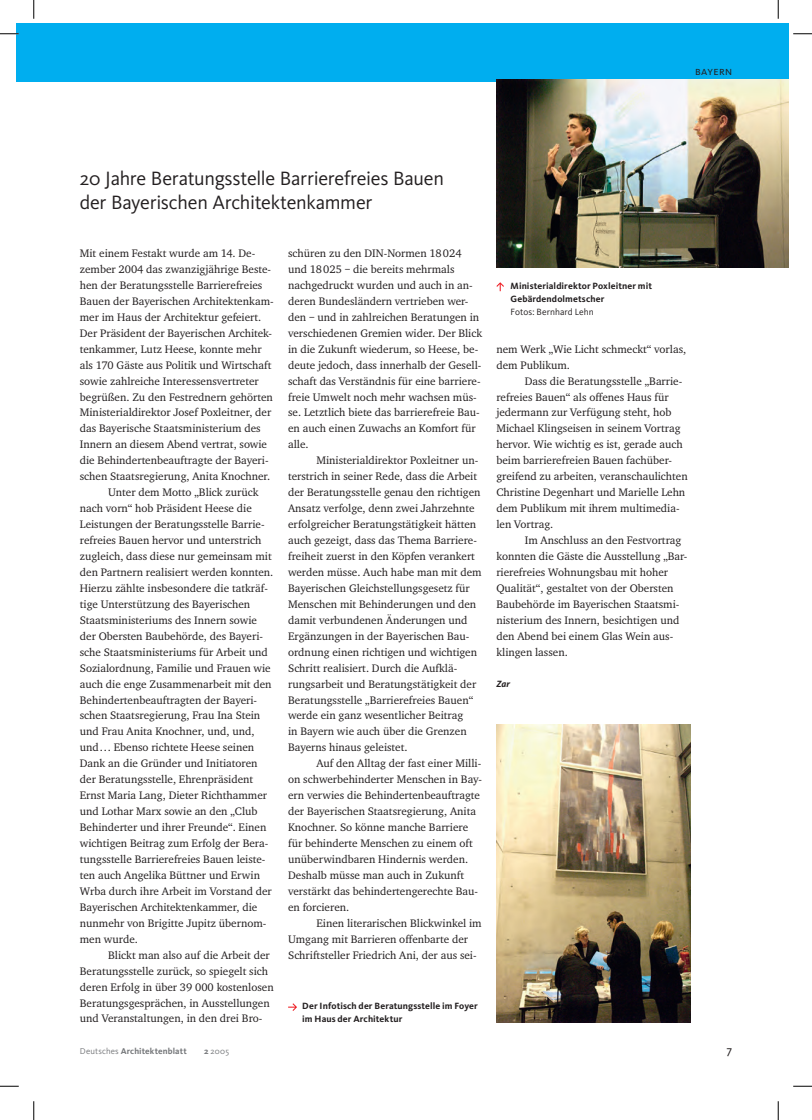
<style>
.page{position:relative;width:812px;height:1120px;background:#fff}
.page>*{position:absolute;margin:0;border:0;box-sizing:border-box;transform-origin:0 0}
.t1{font:20px/23.9px "Kievit";letter-spacing:-.015em;color:#231f20}
.t2{font:11.88px "Kievit Regular SC";letter-spacing:.03em;color:#231f20}
.t3{font:11.88px "Kievit";color:#231f20}
.t4{font:11.25px/16px "Charter EF";color:#231f20}
.t5{font:700 9.38px/13.1px "Kievit";letter-spacing:.01em;color:#231f20}
.t6{font:9.38px "Kievit";letter-spacing:.005em;color:#231f20}
.t7{font:italic 700 9.38px "Kievit";color:#231f20}
.t8{font:700 8.75px "Kievit";letter-spacing:.015em;color:#76787b}
.t9{font:8.75px "Kievit";color:#76787b}
.s1{font-weight:400}
.s2{font-weight:700}
</style>
<div class="page">
<div style="left:16px;top:23px;width:18px;height:59px;background:#00aeef"></div>
<div style="left:34px;top:23px;width:754px;height:59px;background:#00aeef"></div>
<img style="left:496px;top:725px;width:194px;height:297px">
<img style="left:496px;top:80px;width:292px;height:188px">
<svg style="left:496px;top:282px;width:8px;height:9px"></svg>
<svg style="left:288px;top:1003px;width:9px;height:8px"></svg>
<svg style="left:0;top:33px;width:19px;height:2px"></svg>
<svg style="left:793px;top:33px;width:19px;height:2px"></svg>
<svg style="left:0;top:1086px;width:19px;height:1px"></svg>
<svg style="left:793px;top:1086px;width:19px;height:1px"></svg>
<svg style="left:33px;top:0;width:2px;height:19px"></svg>
<svg style="left:33px;top:1101px;width:2px;height:19px"></svg>
<svg style="left:777px;top:0;width:2px;height:19px"></svg>
<svg style="left:777px;top:1101px;width:2px;height:19px"></svg>
<p class="t2" style="left:695px;top:63px;width:38px">bayern</p>
<h1 class="t1" style="left:80px;top:166px;width:365px">20 Jahre Beratungsstelle Barrierefreies Bauen der Bayerischen Architektenkammer</h1>
<p class="t4" style="left:80px;top:245px;width:177px">Mit einem Festakt wurde am 14. De-</p>
<p class="t4" style="left:80px;top:261px;width:193px">zember 2004 das zwanzigjährige Beste-</p>
<p class="t4" style="left:80px;top:277px;width:184px">hen der Beratungsstelle Barrierefreies</p>
<p class="t4" style="left:80px;top:293px;width:195px">Bauen der Bayerischen Architektenkam-</p>
<p class="t4" style="left:80px;top:309px;width:183px">mer im Haus der Architektur gefeiert.</p>
<p class="t4" style="left:80px;top:325px;width:194px">Der Präsident der Bayerischen Architek-</p>
<p class="t4" style="left:80px;top:341px;width:183px">tenkammer, Lutz Heese, konnte mehr</p>
<p class="t4" style="left:80px;top:357px;width:193px">als 170 Gäste aus Politik und Wirtschaft</p>
<p class="t4" style="left:80px;top:373px;width:180px">sowie zahlreiche Interessensvertreter</p>
<p class="t4" style="left:80px;top:388px;width:195px">begrüßen. Zu den Festrednern gehörten</p>
<p class="t4" style="left:80px;top:404px;width:193px">Ministerialdirektor Josef Poxleitner, der</p>
<p class="t4" style="left:80px;top:420px;width:182px">das Bayerische Staatsministerium des</p>
<p class="t4" style="left:80px;top:436px;width:189px">Innern an diesem Abend vertrat, sowie</p>
<p class="t4" style="left:80px;top:452px;width:190px">die Behindertenbeauftragte der Bayeri-</p>
<p class="t4" style="left:80px;top:468px;width:192px">schen Staatsregierung, Anita Knochner.</p>
<p class="t4" style="left:108px;top:484px;width:152px">Unter dem Motto „Blick zurück</p>
<p class="t4" style="left:80px;top:500px;width:173px">nach vorn“ hob Präsident Heese die</p>
<p class="t4" style="left:80px;top:516px;width:186px">Leistungen der Beratungsstelle Barrie-</p>
<p class="t4" style="left:80px;top:532px;width:183px">refreies Bauen hervor und unterstrich</p>
<p class="t4" style="left:80px;top:548px;width:193px">zugleich, dass diese nur gemeinsam mit</p>
<p class="t4" style="left:80px;top:564px;width:195px">den Partnern realisiert werden konnten.</p>
<p class="t4" style="left:80px;top:580px;width:190px">Hierzu zählte insbesondere die tatkräf-</p>
<p class="t4" style="left:80px;top:596px;width:172px">tige Unterstützung des Bayerischen</p>
<p class="t4" style="left:80px;top:612px;width:179px">Staatsministeriums des Innern sowie</p>
<p class="t4" style="left:80px;top:628px;width:185px">der Obersten Baubehörde, des Bayeri-</p>
<p class="t4" style="left:80px;top:644px;width:189px">sche Staatsministeriums für Arbeit und</p>
<p class="t4" style="left:80px;top:660px;width:192px">Sozialordnung, Familie und Frauen wie</p>
<p class="t4" style="left:80px;top:675px;width:193px">auch die enge Zusammenarbeit mit den</p>
<p class="t4" style="left:80px;top:691px;width:179px">Behindertenbeauftragten der Bayeri-</p>
<p class="t4" style="left:80px;top:707px;width:182px">schen Staatsregierung, Frau Ina Stein</p>
<p class="t4" style="left:80px;top:723px;width:176px">und Frau Anita Knochner, und, und,</p>
<p class="t4" style="left:80px;top:739px;width:176px">und... Ebenso richtete Heese seinen</p>
<p class="t4" style="left:80px;top:755px;width:179px">Dank an die Gründer und Initiatoren</p>
<p class="t4" style="left:80px;top:771px;width:175px">der Beratungsstelle, Ehrenpräsident</p>
<p class="t4" style="left:80px;top:787px;width:189px">Ernst Maria Lang, Dieter Richthammer</p>
<p class="t4" style="left:80px;top:803px;width:179px">und Lothar Marx sowie an den „Club</p>
<p class="t4" style="left:80px;top:819px;width:188px">Behinderter und ihrer Freunde“. Einen</p>
<p class="t4" style="left:80px;top:835px;width:190px">wichtigen Beitrag zum Erfolg der Bera-</p>
<p class="t4" style="left:80px;top:851px;width:187px">tungsstelle Barrierefreies Bauen leiste-</p>
<p class="t4" style="left:80px;top:867px;width:182px">ten auch Angelika Büttner und Erwin</p>
<p class="t4" style="left:80px;top:883px;width:193px">Wrba durch ihre Arbeit im Vorstand der</p>
<p class="t4" style="left:80px;top:899px;width:179px">Bayerischen Architektenkammer, die</p>
<p class="t4" style="left:80px;top:915px;width:188px">nunmehr von Brigitte Jupitz übernom-</p>
<p class="t4" style="left:80px;top:931px;width:60px">men wurde.</p>
<p class="t4" style="left:108px;top:947px;width:163px">Blickt man also auf die Arbeit der</p>
<p class="t4" style="left:80px;top:963px;width:190px">Beratungsstelle zurück, so spiegelt sich</p>
<p class="t4" style="left:80px;top:978px;width:195px">deren Erfolg in über 39 000 kostenlosen</p>
<p class="t4" style="left:80px;top:994px;width:191px">Beratungsgesprächen, in Ausstellungen</p>
<p class="t4" style="left:80px;top:1010px;width:184px">und Veranstaltungen, in den drei Bro-</p>
<p class="t4" style="left:288px;top:245px;width:195px">schüren zu den DIN-Normen 18 024 und 18 025 – die bereits mehrmals nachgedruckt wurden und auch in an&shy;deren Bundesländern vertrieben wer&shy;den – und in zahlreichen Beratungen in verschiedenen Gremien wider. Der Blick in die Zukunft wiederum, so Heese, be&shy;deute jedoch, dass innerhalb der Gesell&shy;schaft das Verständnis für eine barriere&shy;freie Umwelt noch mehr wachsen müs&shy;se. Letztlich biete das barrierefreie Bau&shy;en auch einen Zuwachs an Komfort für alle.</p>
<p class="t4" style="left:288px;top:452px;width:195px;text-indent:28px">Ministerialdirektor Poxleitner un&shy;terstrich in seiner Rede, dass die Arbeit der Beratungsstelle genau den richtigen Ansatz verfolge, denn zwei Jahrzehnte erfolgreicher Beratungstätigkeit hätten auch gezeigt, dass das Thema Barriere&shy;freiheit zuerst in den Köpfen verankert werden müsse. Auch habe man mit dem Bayerischen Gleichstellungsgesetz für Menschen mit Behinderungen und den damit verbundenen Änderungen und Ergänzungen in der Bayerischen Bau&shy;ordnung einen richtigen und wichtigen Schritt realisiert. Durch die Aufklä&shy;rungsarbeit und Beratungstätigkeit der Beratungsstelle „Barrierefreies Bauen“ werde ein ganz wesentlicher Beitrag<br>in Bayern wie auch über die Grenzen Bayerns hinaus geleistet.</p>
<p class="t4" style="left:288px;top:755px;width:195px;text-indent:28px">Auf den Alltag der fast einer Milli&shy;on schwerbehinderter Menschen in Bay&shy;ern verwies die Behindertenbeauftragte der Bayerischen Staatsregierung, Anita Knochner. So könne manche Barriere für behinderte Menschen zu einem oft unüberwindbaren Hindernis werden.<br>Deshalb müsse man auch in Zukunft verstärkt das behindertengerechte Bau&shy;en forcieren.</p>
<p class="t4" style="left:288px;top:915px;width:195px;text-indent:28px">Einen literarischen Blickwinkel im<br>Umgang mit Barrieren offenbarte der<br>Schriftsteller Friedrich Ani, der aus sei-</p>
<p class="t5" style="left:510px;top:279px;width:143px">Ministerialdirektor Poxleitner mit<br>Gebärdendolmetscher</p>
<p class="t6" style="left:510px;top:306px;width:85px">Fotos: Bernhard Lehn</p>
<p class="t4" style="left:496px;top:341px;width:191px">nem Werk „Wie Licht schmeckt“ vorlas, dem Publikum.</p>
<p class="t4" style="left:496px;top:373px;width:193px;text-indent:28px">Dass die Beratungsstelle „Barrie&shy;refreies Bauen“ als offenes Haus für jedermann zur Verfügung steht, hob Michael Klingseisen in seinem Vortrag hervor. Wie wichtig es ist, gerade auch beim barrierefreien Bauen fachüber&shy;greifend zu arbeiten, veranschaulichten Christine Degenhart und Marielle Lehn dem Publikum mit ihrem multimedia&shy;len Vortrag.</p>
<p class="t4" style="left:496px;top:532px;width:193px;text-indent:28px">Im Anschluss an den Festvortrag konnten die Gäste die Ausstellung „Bar&shy;rierefreies Wohnungsbau mit hoher Qualität“, gestaltet von der Obersten Baubehörde im Bayerischen Staatsmi&shy;nisterium des Innern, besichtigen und den Abend bei einem Glas Wein aus&shy;klingen lassen.</p>
<p class="t7" style="left:496px;top:678px;width:15px">Zar</p>
<p class="t5" style="left:302px;top:999px;width:177px">Der Infotisch der Beratungsstelle im Foyer im Haus der Architektur</p>
<p class="t8" style="left:80px;top:1046px;width:108px"><span class="s1">Deutsches</span> Architektenblatt</p>
<p class="t9" style="left:204px;top:1046px;width:26px"><span class="s2">2</span> 2005</p>
<p class="t3" style="left:726px;top:1043px;width:7px">7</p>
</div>
